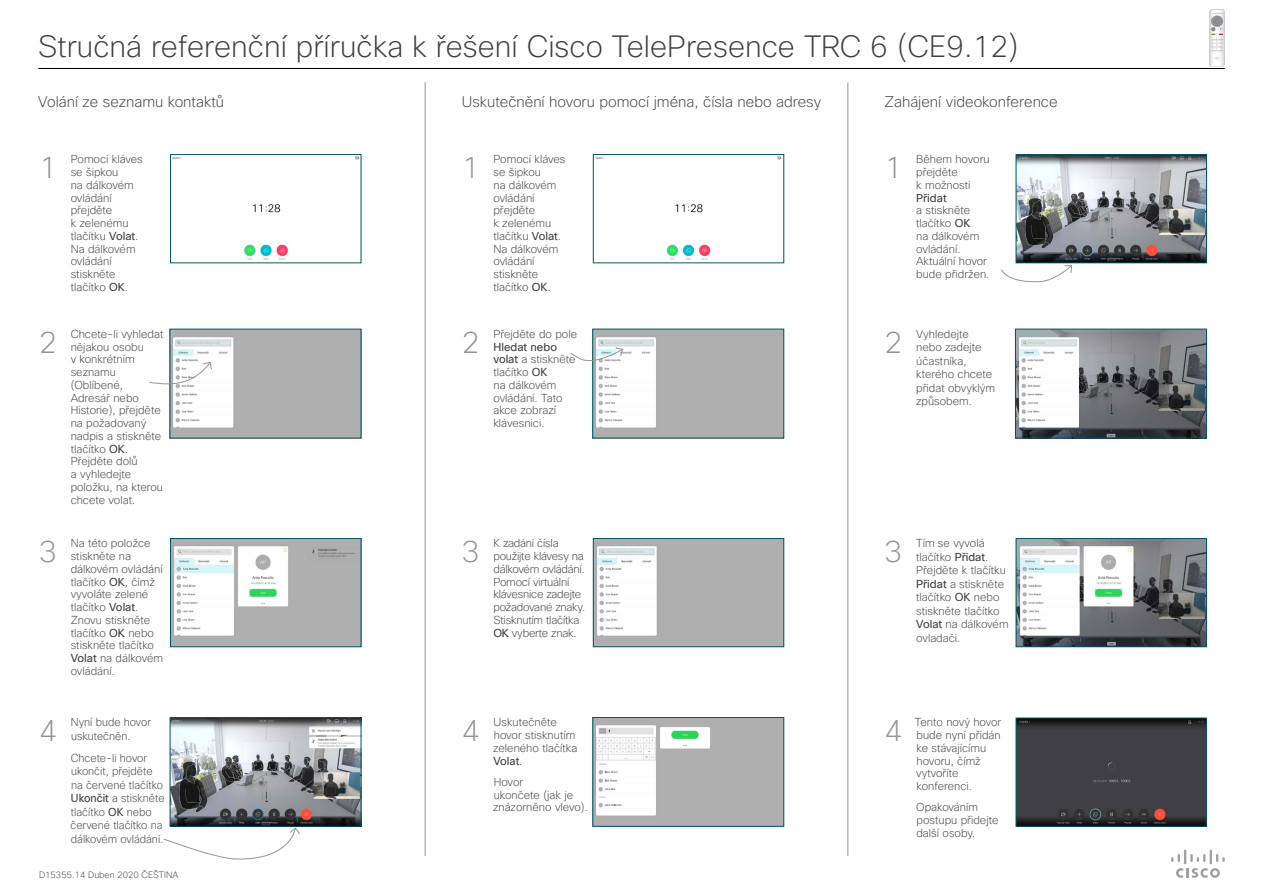
<style>
.page{position:relative;width:1263px;height:893px;background:#fff}
.page>*{position:absolute;margin:0;border:0;box-sizing:border-box;transform-origin:0 0}
.t1{font:200 30px "Cisco Sans";color:#414042}
.t2{font:200 30px "Cisco Sans";color:#939598}
.t3{font:200 15px "Cisco Sans";color:#414042}
.t4{font:200 11.25px/12.8px "Cisco Sans";color:#414042}
.t5{font:200 11.25px/12.8px "Cisco Sans";letter-spacing:-.02em;color:#414042}
.t6{font:11.25px "Cisco Sans";color:#414042}
.t7{font:200 9px "Cisco Sans";color:#414042}
.s1{font-weight:400}
</style>
<div class="page">
<img style="left:172px;top:719px;width:187px;height:105px">
<div style="left:170px;top:717px;width:191px;height:109px;border:1px solid #005568"></div>
<img style="left:172px;top:156px;width:187px;height:104px">
<div style="left:170px;top:154px;width:191px;height:109px;border:1px solid #005568"></div>
<img style="left:172px;top:540px;width:187px;height:105px">
<div style="left:170px;top:538px;width:191px;height:109px;border:1px solid #005568"></div>
<img style="left:172px;top:331px;width:187px;height:105px">
<img style="left:595px;top:719px;width:187px;height:105px">
<div style="left:593px;top:717px;width:191px;height:109px;border:1px solid #005568"></div>
<img style="left:595px;top:156px;width:187px;height:104px">
<div style="left:593px;top:154px;width:191px;height:109px;border:1px solid #005568"></div>
<img style="left:595px;top:540px;width:187px;height:105px">
<div style="left:593px;top:538px;width:191px;height:109px;border:1px solid #005568"></div>
<img style="left:595px;top:331px;width:187px;height:105px">
<img style="left:1018px;top:156px;width:186px;height:105px">
<div style="left:1016px;top:154px;width:190px;height:109px;border:1px solid #005568"></div>
<img style="left:1018px;top:720px;width:186px;height:104px">
<div style="left:1016px;top:718px;width:190px;height:108px;border:1px solid #005568"></div>
<img style="left:1018px;top:540px;width:186px;height:105px">
<div style="left:1016px;top:538px;width:190px;height:109px;border:1px solid #005568"></div>
<img style="left:1017px;top:331px;width:187px;height:105px">
<div style="left:1015px;top:329px;width:191px;height:109px;border:1px solid #005568"></div>
<hr style="left:425px;top:82px;width:1px;height:774px;background:#939598">
<hr style="left:847px;top:82px;width:1px;height:774px;background:#939598">
<svg style="left:1171px;top:849px;width:54px;height:29px"></svg>
<hr style="left:38px;top:68px;width:1187px;height:1px;background:#000">
<img style="left:1209px;top:9px;width:16px;height:58px">
<svg style="left:1001px;top:265px;width:71px;height:18px"></svg>
<svg style="left:571px;top:347px;width:52px;height:18px"></svg>
<svg style="left:149px;top:361px;width:63px;height:25px"></svg>
<svg style="left:163px;top:827px;width:137px;height:33px"></svg>
<h1 class="t1" style="left:38px;top:27px;width:982px">Stručná referenční příručka k řešení Cisco TelePresence TRC 6 (CE9.12)</h1>
<h2 class="t3" style="left:38px;top:92px;width:187px">Volání ze seznamu kontaktů</h2>
<h2 class="t3" style="left:462px;top:92px;width:361px">Uskutečnění hovoru pomocí jména, čísla nebo adresy</h2>
<h2 class="t3" style="left:884px;top:92px;width:175px">Zahájení videokonference</h2>
<h1 class="t2" style="left:39px;top:149px;width:20px">1</h1>
<p class="t4" style="left:71px;top:153px;width:74px">Pomocí kláves se šipkou<br>na dálkovém ovládání přejděte<br>k zelenému tlačítku <span class="s1">Volat</span>.<br>Na dálkovém ovládání stiskněte tlačítko <span class="s1">OK</span>.</p>
<h1 class="t2" style="left:462px;top:149px;width:19px">1</h1>
<p class="t4" style="left:493px;top:153px;width:74px">Pomocí kláves se šipkou<br>na dálkovém ovládání přejděte<br>k zelenému tlačítku <span class="s1">Volat</span>.<br>Na dálkovém ovládání stiskněte tlačítko <span class="s1">OK</span>.</p>
<h1 class="t2" style="left:884px;top:149px;width:19px">1</h1>
<p class="t4" style="left:916px;top:153px;width:75px">Během hovoru přejděte<br>k možnosti</p>
<p class="t6" style="left:916px;top:190px;width:32px">Přidat</p>
<p class="t4" style="left:916px;top:204px;width:75px">a stiskněte tlačítko <span class="s1">OK<br></span>na dálkovém ovládání.<br>Aktuální hovor bude přidržen.</p>
<h1 class="t2" style="left:39px;top:323px;width:20px">2</h1>
<p class="t4" style="left:71px;top:328px;width:94px">Chcete-li vyhledat nějakou osobu<br>v konkrétním seznamu (Oblíbené,<br>Adresář nebo<br>Historie), přejděte na požadovaný nadpis a stiskněte tlačítko <span class="s1">OK</span>.<br>Přejděte dolů<br>a vyhledejte položku, na kterou chcete volat.</p>
<h1 class="t2" style="left:462px;top:323px;width:19px">2</h1>
<p class="t4" style="left:493px;top:327px;width:85px">Přejděte do pole</p>
<p class="t4" style="left:493px;top:340px;width:84px"><span class="s1">Hledat nebo volat</span> a stiskněte tlačítko <span class="s1">OK<br></span>na dálkovém ovládání. Tato akce zobrazí klávesnici.</p>
<h1 class="t2" style="left:884px;top:323px;width:19px">2</h1>
<p class="t4" style="left:916px;top:327px;width:80px;line-height:13.5px">Vyhledejte nebo zadejte účastníka, kterého chcete přidat obvyklým způsobem.</p>
<h1 class="t2" style="left:39px;top:532px;width:20px">3</h1>
<p class="t4" style="left:71px;top:537px;width:94px">Na této položce stiskněte na dálkovém ovládání tlačítko <span class="s1">OK</span>, čímž vyvoláte zelené tlačítko <span class="s1">Volat</span>.<br>Znovu stiskněte tlačítko <span class="s1">OK</span> nebo stiskněte tlačítko<br><span class="s1">Volat</span> na dálkovém ovládání.</p>
<h1 class="t2" style="left:462px;top:532px;width:19px">3</h1>
<p class="t5" style="left:493px;top:537px;width:93px">K zadání čísla použijte klávesy na dálkovém ovládání.<br>Pomocí virtuální klávesnice zadejte požadované znaky.<br>Stisknutím tlačítka<br><span class="s1">OK</span> vyberte znak.</p>
<h1 class="t2" style="left:884px;top:532px;width:19px">3</h1>
<p class="t4" style="left:916px;top:536px;width:94px;line-height:13.5px">Tím se vyvolá tlačítko <span class="s1">Přidat</span>.<br>Přejděte k tlačítku<br><span class="s1">Přidat</span> a stiskněte tlačítko <span class="s1">OK</span> nebo stiskněte tlačítko<br><span class="s1">Volat</span> na dálkovém ovladači.</p>
<h1 class="t2" style="left:39px;top:712px;width:20px">4</h1>
<p class="t4" style="left:493px;top:716px;width:86px">Uskutečněte hovor stisknutím zeleného tlačítka<br><span class="s1">Volat</span>.</p>
<p class="t4" style="left:493px;top:775px;width:96px">Hovor<br>ukončete (jak je znázorněno vlevo).</p>
<h1 class="t2" style="left:462px;top:711px;width:19px">4</h1>
<p class="t4" style="left:915px;top:716px;width:88px">Tento nový hovor bude nyní přidán ke stávajícímu hovoru, čímž vytvoříte konferenci.</p>
<p class="t4" style="left:916px;top:801px;width:84px">Opakováním postupu přidejte další osoby.</p>
<p class="t4" style="left:71px;top:716px;width:82px;line-height:13.5px">Nyní bude hovor uskutečněn.</p>
<p class="t4" style="left:71px;top:751px;width:96px;line-height:13.5px">Chcete-li hovor ukončit, přejděte na červené tlačítko<br><span class="s1">Ukončit</span> a stiskněte tlačítko <span class="s1">OK</span> nebo červené tlačítko na dálkovém ovládání.</p>
<h1 class="t2" style="left:884px;top:711px;width:19px">4</h1>
<p class="t7" style="left:39px;top:869px;width:141px">D15355.14 Duben 2020 ČEŠTINA</p>
</div>
